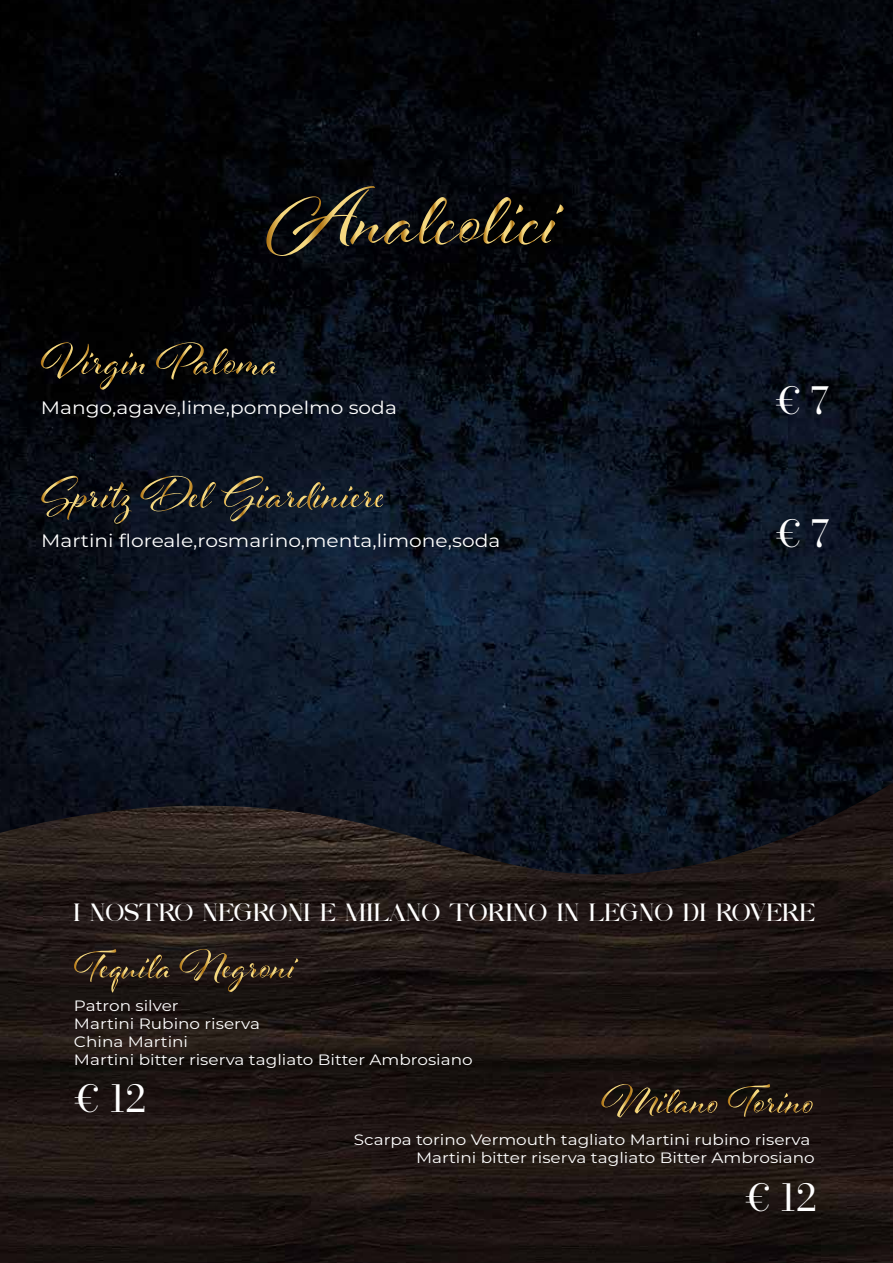
<style>
.page{position:relative;width:893px;height:1263px;background:#fff}
.page>*{position:absolute;margin:0;border:0;box-sizing:border-box;transform-origin:0 0}
.t1{font:36.9px "Bodoni Moda";color:#fff}
.t2{font:20.7px "against";color:#fff}
.t3{font:18px "Montserrat";color:#fff;scale:1.12 1}
.t4{font:15px/18px "Montserrat";color:#fff;scale:1.12 1}
</style>
<div class="page">
<img style="left:0;top:0;width:893px;height:783px">
<img style="left:0;top:783px;width:893px;height:480px">
<svg style="left:74px;top:949px;width:96px;height:43px;background:#382b1e"></svg>
<svg style="left:180px;top:949px;width:118px;height:43px;background:#36291d"></svg>
<svg style="left:601px;top:1084px;width:116px;height:33px;background:#3a2d1d"></svg>
<svg style="left:728px;top:1084px;width:85px;height:33px;background:#342819"></svg>
<svg style="left:41px;top:342px;width:104px;height:48px;background:#1e190f"></svg>
<svg style="left:156px;top:342px;width:121px;height:38px;background:#252118"></svg>
<svg style="left:266px;top:186px;width:298px;height:70px;background:#252118"></svg>
<svg style="left:41px;top:476px;width:91px;height:48px;background:#272520"></svg>
<svg style="left:140px;top:476px;width:243px;height:45px;background:#282b2c"></svg>
<p class="t3" style="left:41px;top:395px;width:319px">Mango,agave,lime,pompelmo soda</p>
<p class="t3" style="left:41px;top:528px;width:411px">Martini floreale,rosmarino,menta,limone,soda</p>
<h1 class="t1" style="left:775px;top:375px;width:56px">€ 7</h1>
<h1 class="t1" style="left:775px;top:508px;width:56px">€ 7</h1>
<h2 class="t2" style="left:73px;top:898px;width:743px">I NOSTRO NEGRONI E MILANO TORINO IN LEGNO DI ROVERE</h2>
<p class="t4" style="left:74px;top:996px;width:357px">Patron silver<br>Martini Rubino riserva<br>China Martini<br>Martini bitter riserva tagliato Bitter Ambrosiano</p>
<h1 class="t1" style="left:74px;top:1073px;width:73px">€ 12</h1>
<p class="t4" style="left:354px;top:1130px;width:413px;text-align:right">Scarpa torino Vermouth tagliato Martini rubino riserva<br>Martini bitter riserva tagliato Bitter Ambrosiano</p>
<h1 class="t1" style="left:745px;top:1172px;width:73px">€ 12</h1>
</div>
